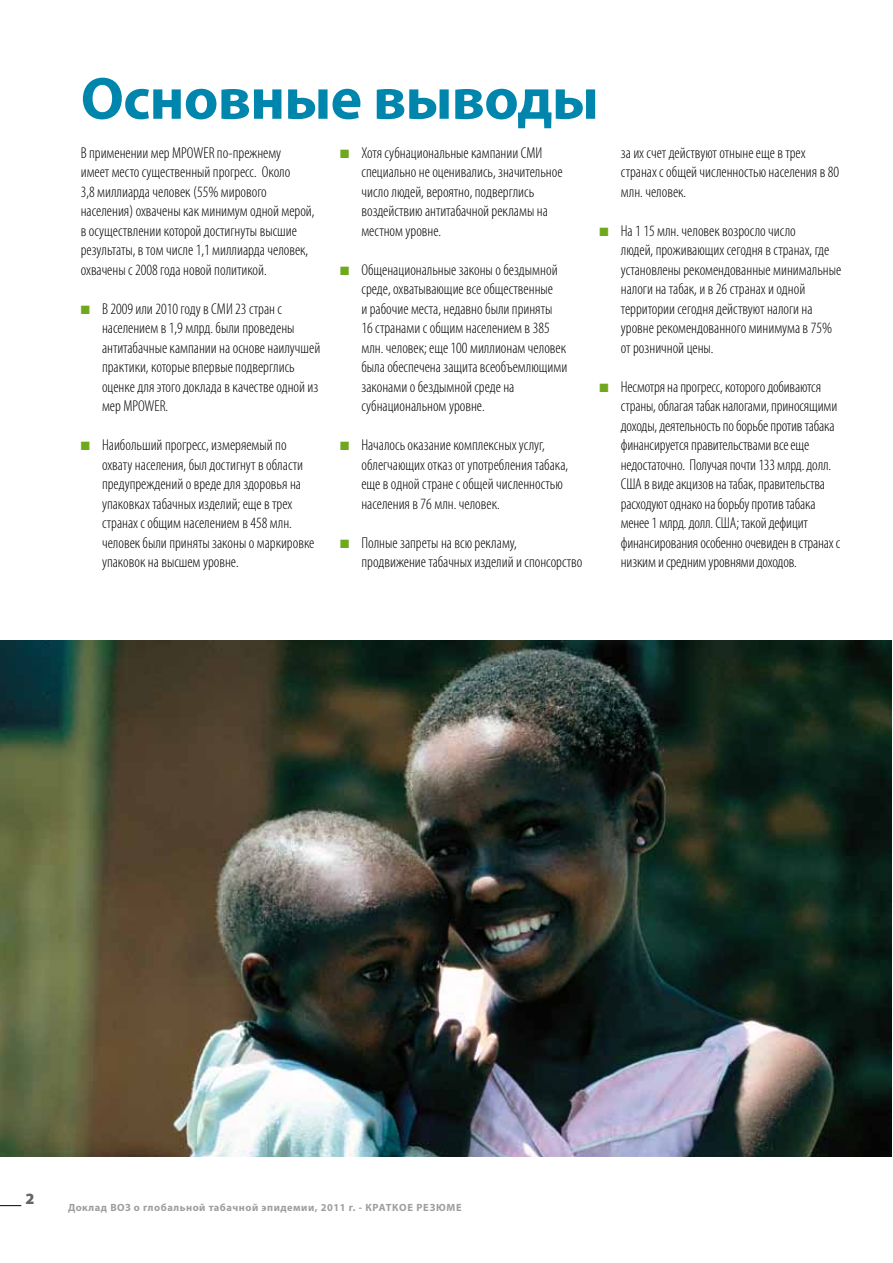
<style>
.page{position:relative;width:893px;height:1263px;background:#fff}
.page>*{position:absolute;margin:0;border:0;box-sizing:border-box;transform-origin:0 0}
.t1{font:700 60px "Myriad Pro";letter-spacing:-.01em;color:#0086ad}
.t2{font:300 condensed 15.75px/19.5px "Myriad Pro";color:#000}
.t3{font:900 15.75px "Myriad Pro";color:#646567}
.t4{font:700 10.5px "Myriad Pro";letter-spacing:.05em;color:#9c9e9f}
.s1{color:#70a81d}
</style>
<div class="page">
<svg style="left:0;top:1205px;width:21px;height:1px"></svg>
<img style="left:0;top:641px;width:891px;height:516px">
<h1 class="t1" style="left:81px;top:65px;width:519px">Основные выводы</h1>
<p class="t2" style="left:81px;top:143px;width:235px">В применении мер MPOWER по-прежнему<br>имеет место существенный прогресс. Около<br>3,8 миллиарда человек (55% мирового населения) охвачены как минимум одной мерой, в осуществлении которой достигнуты высшие результаты, в том числе 1,1 миллиарда человек, охвачены с 2008 года новой политикой.</p>
<p class="t2" style="left:102px;top:299px;width:220px;text-indent:-21px"><span class="s1">■</span> В 2009 или 2010 году в СМИ 23 стран с населением в 1,9 млрд. были проведены антитабачные кампании на основе наилучшей практики, которые впервые подверглись оценке для этого доклада в качестве одной из мер MPOWER.</p>
<p class="t2" style="left:102px;top:436px;width:214px;text-indent:-21px"><span class="s1">■</span> Наибольший прогресс, измеряемый по охвату населения, был достигнут в области предупреждений о вреде для здоровья на упаковках табачных изделий; еще в трех странах с общим населением в 458 млн. человек были приняты законы о маркировке упаковок на высшем уровне.</p>
<p class="t2" style="left:361px;top:143px;width:203px;text-indent:-21px"><span class="s1">■</span> Хотя субнациональные кампании СМИ специально не оценивались, значительное число людей, вероятно, подверглись воздействию антитабачной рекламы на местном уровне.</p>
<p class="t2" style="left:361px;top:260px;width:207px;text-indent:-21px"><span class="s1">■</span> Общенациональные законы о бездымной среде, охватывающие все общественные<br>и рабочие места, недавно были приняты 16 странами с общим населением в 385 млн. человек; еще 100 миллионам человек была обеспечена защита всеобъемлющими законами о бездымной среде на субнациональном уровне.</p>
<p class="t2" style="left:361px;top:436px;width:208px;text-indent:-21px"><span class="s1">■</span> Началось оказание комплексных услуг, облегчающих отказ от употребления табака, еще в одной стране с общей численностью населения в 76 млн. человек.</p>
<p class="t2" style="left:361px;top:533px;width:223px;text-indent:-21px"><span class="s1">■</span> Полные запреты на всю рекламу, продвижение табачных изделий и спонсорство</p>
<p class="t2" style="left:621px;top:143px;width:220px">за их счет действуют отныне еще в трех странах с общей численностью населения в 80 млн. человек.</p>
<p class="t2" style="left:621px;top:221px;width:222px;text-indent:-21px"><span class="s1">■</span> На 1 15 млн. человек возросло число<br>людей, проживающих сегодня в странах, где установлены рекомендованные минимальные налоги на табак, и в 26 странах и одной территории сегодня действуют налоги на уровне рекомендованного минимума в 75% от розничной цены.</p>
<p class="t2" style="left:621px;top:377px;width:221px;text-indent:-21px"><span class="s1">■</span> Несмотря на прогресс, которого добиваются страны, облагая табак налогами, приносящими доходы, деятельность по борьбе против табака финансируется правительствами все еще недостаточно. Получая почти 133 млрд. долл.<br>США в виде акцизов на табак, правительства расходуют однако на борьбу против табака менее 1 млрд. долл. США; такой дефицит финансирования особенно очевиден в странах с низким и средним уровнями доходов.</p>
<p class="t3" style="left:26px;top:1190px;width:11px">2</p>
<p class="t4" style="left:68px;top:1201px;width:395px">Доклад ВОЗ о глобальной табачной эпидемии, 2011 г. - Краткое резюме</p>
</div>
